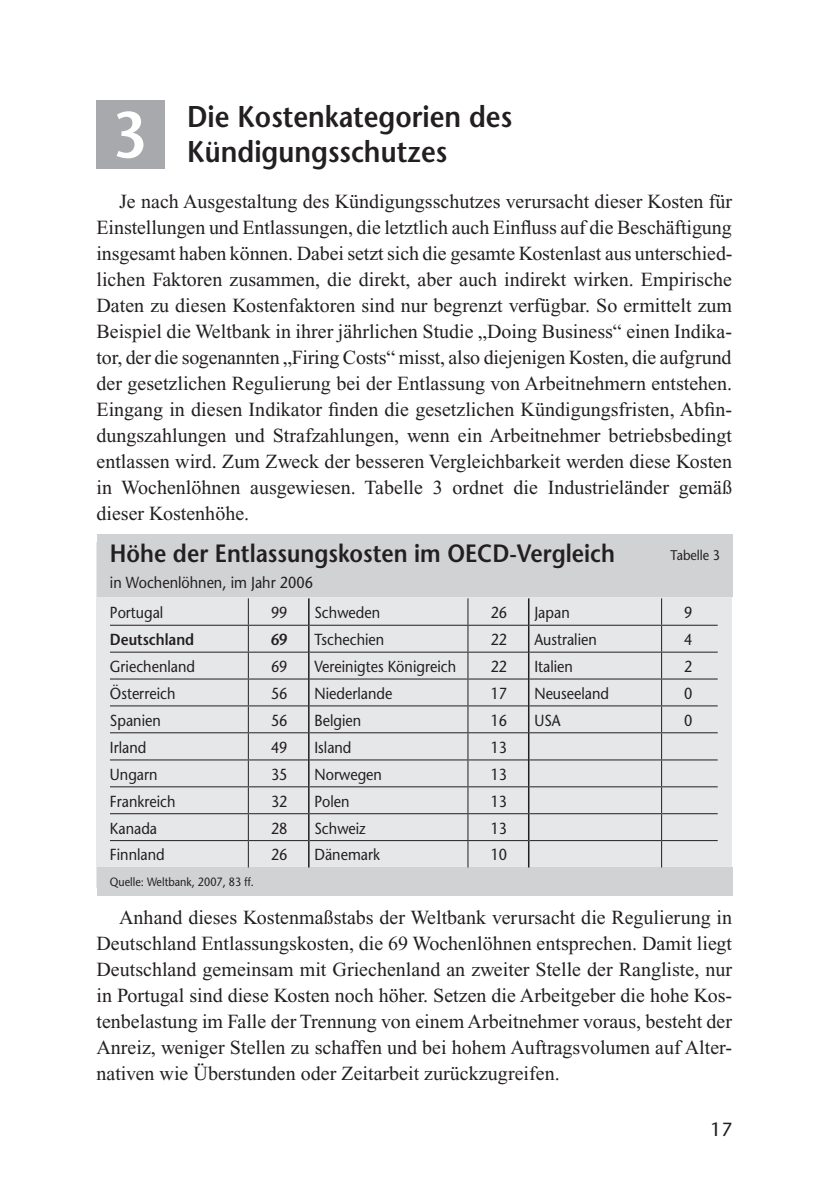
<style>
.page{position:relative;width:840px;height:1191px;background:#fff}
.page>*{position:absolute;margin:0;border:0;box-sizing:border-box;transform-origin:0 0}
.t1{font:600 65px "Stone Sans";color:#fff;scale:.9 1}
.t2{font:600 30px/35px "Stone Sans";color:#231f20;scale:.9 1}
.t3{font:600 25px "Stone Sans";color:#231f20;scale:.9 1}
.t4{font:20px/26px "Times New Roman";color:#231f20;text-align:justify}
.t5{font:19px "Stone Sans";color:#231f20}
.t6{font:16px/30.6px "Stone Sans";color:#231f20;scale:.9 1}
.t7{font:600 16px "Stone Sans";color:#231f20;scale:.9 1}
.t8{font:14px "Stone Sans";color:#231f20;scale:.9 1}
.t9{font:12px "Stone Sans";color:#231f20;scale:.9 1}
</style>
<div class="page">
<div style="left:96px;top:100px;width:68px;height:68px;background:#a8a9ad"></div>
<div style="left:96px;top:541px;width:635px;height:346px;background:#e6e7e9"></div>
<div style="left:97px;top:534px;width:635px;height:63px;background:#d1d2d4"></div>
<div style="left:97px;top:867px;width:635px;height:29px;background:#d1d2d4"></div>
<hr style="left:110px;top:625px;width:138px;height:1px;background:#231f20">
<hr style="left:248px;top:625px;width:60px;height:1px;background:#231f20">
<hr style="left:309px;top:625px;width:158px;height:1px;background:#231f20">
<hr style="left:467px;top:625px;width:60px;height:1px;background:#231f20">
<hr style="left:529px;top:625px;width:132px;height:1px;background:#231f20">
<hr style="left:661px;top:625px;width:56px;height:1px;background:#231f20">
<hr style="left:110px;top:651px;width:138px;height:1px;background:#231f20">
<hr style="left:248px;top:651px;width:60px;height:1px;background:#231f20">
<hr style="left:309px;top:651px;width:158px;height:1px;background:#231f20">
<hr style="left:467px;top:651px;width:60px;height:1px;background:#231f20">
<hr style="left:529px;top:651px;width:132px;height:1px;background:#231f20">
<hr style="left:661px;top:651px;width:56px;height:1px;background:#231f20">
<hr style="left:110px;top:678px;width:138px;height:1px;background:#231f20">
<hr style="left:248px;top:678px;width:60px;height:1px;background:#231f20">
<hr style="left:309px;top:678px;width:158px;height:1px;background:#231f20">
<hr style="left:467px;top:678px;width:60px;height:1px;background:#231f20">
<hr style="left:529px;top:678px;width:132px;height:1px;background:#231f20">
<hr style="left:661px;top:678px;width:56px;height:1px;background:#231f20">
<hr style="left:110px;top:705px;width:138px;height:1px;background:#231f20">
<hr style="left:248px;top:705px;width:60px;height:1px;background:#231f20">
<hr style="left:309px;top:705px;width:158px;height:1px;background:#231f20">
<hr style="left:467px;top:705px;width:60px;height:1px;background:#231f20">
<hr style="left:529px;top:705px;width:132px;height:1px;background:#231f20">
<hr style="left:661px;top:705px;width:56px;height:1px;background:#231f20">
<hr style="left:110px;top:732px;width:138px;height:1px;background:#231f20">
<hr style="left:248px;top:732px;width:60px;height:1px;background:#231f20">
<hr style="left:309px;top:732px;width:158px;height:1px;background:#231f20">
<hr style="left:467px;top:732px;width:60px;height:1px;background:#231f20">
<hr style="left:529px;top:732px;width:132px;height:1px;background:#231f20">
<hr style="left:661px;top:732px;width:56px;height:1px;background:#231f20">
<hr style="left:110px;top:759px;width:138px;height:1px;background:#231f20">
<hr style="left:248px;top:759px;width:60px;height:1px;background:#231f20">
<hr style="left:309px;top:759px;width:158px;height:1px;background:#231f20">
<hr style="left:467px;top:759px;width:60px;height:1px;background:#231f20">
<hr style="left:529px;top:759px;width:132px;height:1px;background:#231f20">
<hr style="left:661px;top:759px;width:56px;height:1px;background:#231f20">
<hr style="left:110px;top:786px;width:138px;height:1px;background:#231f20">
<hr style="left:248px;top:786px;width:60px;height:1px;background:#231f20">
<hr style="left:309px;top:786px;width:158px;height:1px;background:#231f20">
<hr style="left:467px;top:786px;width:60px;height:1px;background:#231f20">
<hr style="left:529px;top:786px;width:132px;height:1px;background:#231f20">
<hr style="left:661px;top:786px;width:56px;height:1px;background:#231f20">
<hr style="left:110px;top:813px;width:138px;height:1px;background:#231f20">
<hr style="left:248px;top:813px;width:60px;height:1px;background:#231f20">
<hr style="left:309px;top:813px;width:158px;height:1px;background:#231f20">
<hr style="left:467px;top:813px;width:60px;height:1px;background:#231f20">
<hr style="left:529px;top:813px;width:132px;height:1px;background:#231f20">
<hr style="left:661px;top:813px;width:56px;height:1px;background:#231f20">
<hr style="left:110px;top:840px;width:138px;height:1px;background:#231f20">
<hr style="left:248px;top:840px;width:60px;height:1px;background:#231f20">
<svg style="left:248px;top:598px;width:1px;height:269px"></svg>
<hr style="left:309px;top:840px;width:158px;height:1px;background:#231f20">
<hr style="left:467px;top:840px;width:60px;height:1px;background:#231f20">
<svg style="left:467px;top:598px;width:1px;height:269px"></svg>
<hr style="left:529px;top:840px;width:132px;height:1px;background:#231f20">
<hr style="left:661px;top:840px;width:56px;height:1px;background:#231f20">
<svg style="left:660px;top:624px;width:1px;height:218px"></svg>
<svg style="left:308px;top:598px;width:1px;height:269px"></svg>
<hr style="left:527px;top:598px;width:2px;height:27px;background:#231f20">
<hr style="left:527px;top:625px;width:2px;height:27px;background:#231f20">
<hr style="left:527px;top:652px;width:2px;height:27px;background:#231f20">
<hr style="left:527px;top:679px;width:2px;height:27px;background:#231f20">
<hr style="left:527px;top:706px;width:2px;height:27px;background:#231f20">
<hr style="left:527px;top:733px;width:2px;height:27px;background:#231f20">
<hr style="left:527px;top:760px;width:2px;height:27px;background:#231f20">
<hr style="left:527px;top:787px;width:2px;height:26px;background:#231f20">
<hr style="left:527px;top:813px;width:2px;height:27px;background:#231f20">
<hr style="left:527px;top:840px;width:2px;height:27px;background:#231f20">
<h2 class="t2" style="left:187px;top:99px;width:362px">Die Kostenkategorien des<br>Kündigungsschutzes</h2>
<p class="t4" style="left:96px;top:188px;width:637px;text-indent:23px">Je nach Ausgestaltung des Kündigungsschutzes verursacht dieser Kosten für Einstellungen und Entlassungen, die letztlich auch Einfluss auf die Beschäftigung insgesamt haben können. Dabei setzt sich die gesamte Kostenlast aus unterschied&shy;lichen Faktoren zusammen, die direkt, aber auch indirekt wirken. Empirische Daten zu diesen Kostenfaktoren sind nur begrenzt verfügbar. So ermittelt zum Beispiel die Weltbank in ihrer jährlichen Studie „Doing Business“ einen Indika&shy;tor, der die sogenannten „Firing Costs“ misst, also diejenigen Kosten, die aufgrund der gesetzlichen Regulierung bei der Entlassung von Arbeitnehmern entstehen.<br>Eingang in diesen Indikator finden die gesetzlichen Kündigungsfristen, Abfin&shy;dungszahlungen und Strafzahlungen, wenn ein Arbeitnehmer betriebsbedingt entlassen wird. Zum Zweck der besseren Vergleichbarkeit werden diese Kosten in Wochenlöhnen ausgewiesen. Tabelle 3 ordnet die Industrieländer gemäß dieser Kostenhöhe.</p>
<h1 class="t1" style="left:113px;top:94px;width:39px">3</h1>
<p class="t3" style="left:110px;top:537px;width:562px">Höhe der Entlassungskosten im OECD-Vergleich</p>
<p class="t8" style="left:670px;top:546px;width:57px">Tabelle 3</p>
<p class="t6" style="left:110px;top:566px;width:227px">in Wochenlöhnen, im Jahr 2006<br>Portugal</p>
<p class="t6" style="left:271px;top:597px;width:20px">99</p>
<p class="t6" style="left:314px;top:597px;width:74px">Schweden</p>
<p class="t6" style="left:490px;top:597px;width:20px">26</p>
<p class="t6" style="left:534px;top:597px;width:41px">Japan</p>
<p class="t6" style="left:684px;top:597px;width:11px">9</p>
<p class="t7" style="left:110px;top:629px;width:95px">Deutschland</p>
<p class="t7" style="left:271px;top:629px;width:20px">69</p>
<p class="t6" style="left:314px;top:624px;width:79px">Tschechien</p>
<p class="t6" style="left:490px;top:624px;width:20px">22</p>
<p class="t6" style="left:534px;top:624px;width:71px">Australien</p>
<p class="t6" style="left:684px;top:624px;width:11px">4</p>
<p class="t6" style="left:110px;top:651px;width:96px">Griechenland</p>
<p class="t6" style="left:271px;top:651px;width:20px">69</p>
<p class="t6" style="left:314px;top:651px;width:159px">Vereinigtes Königreich</p>
<p class="t6" style="left:490px;top:651px;width:20px">22</p>
<p class="t6" style="left:534px;top:651px;width:44px">Italien</p>
<p class="t6" style="left:684px;top:651px;width:11px">2</p>
<p class="t6" style="left:110px;top:678px;width:74px">Österreich</p>
<p class="t6" style="left:271px;top:678px;width:20px">56</p>
<p class="t6" style="left:314px;top:678px;width:88px">Niederlande</p>
<p class="t6" style="left:490px;top:678px;width:20px">17</p>
<p class="t6" style="left:534px;top:678px;width:84px">Neuseeland</p>
<p class="t6" style="left:684px;top:678px;width:11px">0</p>
<p class="t6" style="left:110px;top:704px;width:58px">Spanien</p>
<p class="t6" style="left:271px;top:704px;width:20px">56</p>
<p class="t6" style="left:314px;top:704px;width:53px">Belgien</p>
<p class="t6" style="left:490px;top:704px;width:20px">16</p>
<p class="t6" style="left:534px;top:704px;width:31px">USA</p>
<p class="t6" style="left:684px;top:704px;width:11px">0</p>
<p class="t6" style="left:110px;top:732px;width:42px">Irland</p>
<p class="t6" style="left:271px;top:732px;width:20px">49</p>
<p class="t6" style="left:314px;top:732px;width:43px">Island</p>
<p class="t6" style="left:490px;top:732px;width:20px">13</p>
<p class="t6" style="left:110px;top:758px;width:54px">Ungarn</p>
<p class="t6" style="left:271px;top:758px;width:20px">35</p>
<p class="t6" style="left:314px;top:758px;width:76px">Norwegen</p>
<p class="t6" style="left:490px;top:758px;width:20px">13</p>
<p class="t6" style="left:110px;top:785px;width:74px">Frankreich</p>
<p class="t6" style="left:271px;top:785px;width:20px">32</p>
<p class="t6" style="left:314px;top:785px;width:41px">Polen</p>
<p class="t6" style="left:490px;top:785px;width:20px">13</p>
<p class="t6" style="left:110px;top:812px;width:54px">Kanada</p>
<p class="t6" style="left:271px;top:812px;width:20px">28</p>
<p class="t6" style="left:314px;top:812px;width:58px">Schweiz</p>
<p class="t6" style="left:490px;top:812px;width:20px">13</p>
<p class="t6" style="left:110px;top:839px;width:62px">Finnland</p>
<p class="t6" style="left:271px;top:839px;width:20px">26</p>
<p class="t6" style="left:314px;top:839px;width:74px">Dänemark</p>
<p class="t6" style="left:490px;top:839px;width:20px">10</p>
<p class="t9" style="left:110px;top:874px;width:161px">Quelle: Weltbank, 2007, 83 ff.</p>
<p class="t4" style="left:96px;top:904px;width:636px;text-indent:23px">Anhand dieses Kostenmaßstabs der Weltbank verursacht die Regulierung in Deutschland Entlassungskosten, die 69 Wochenlöhnen entsprechen. Damit liegt Deutschland gemeinsam mit Griechenland an zweiter Stelle der Rangliste, nur in Portugal sind diese Kosten noch höher. Setzen die Arbeitgeber die hohe Kos&shy;tenbelastung im Falle der Trennung von einem Arbeitnehmer voraus, besteht der Anreiz, weniger Stellen zu schaffen und bei hohem Auftragsvolumen auf Alter&shy;nativen wie Überstunden oder Zeitarbeit zurückzugreifen.</p>
<p class="t5" style="left:710px;top:1117px;width:23px">17</p>
</div>
